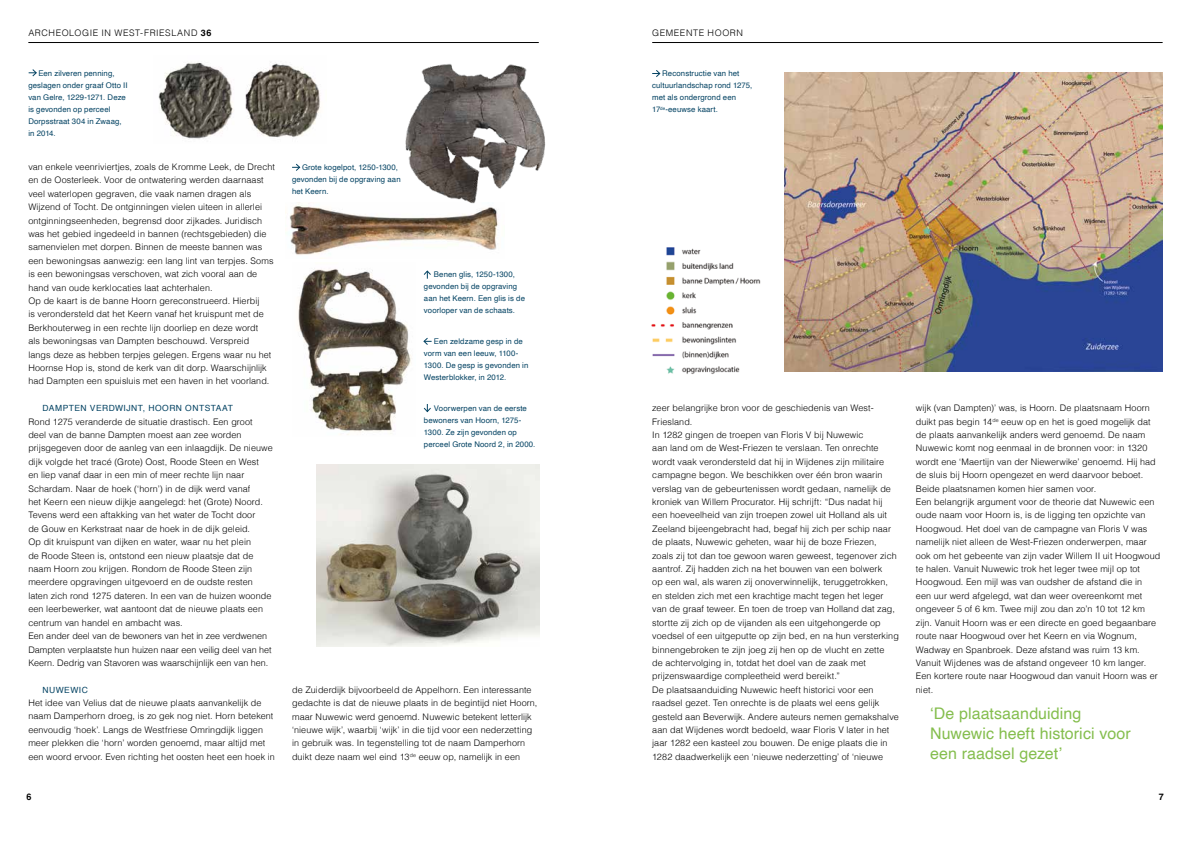
<style>
.page{position:relative;width:1191px;height:842px;background:#fff}
.page>*{position:absolute;margin:0;border:0;box-sizing:border-box;transform-origin:0 0}
.t1{font:16px/20px "Helvetica";letter-spacing:.005em;color:#85be4e}
.t2{font:300 9px/13.4px "Helvetica";letter-spacing:.01em;color:#000}
.t3{font:300 9px "Helvetica";letter-spacing:.065em;color:#000}
.t4{font:300 9px "Helvetica";letter-spacing:.07em;color:#000}
.t5{font:700 9px "Helvetica";color:#000}
.t6{font:8.5px "Helvetica";letter-spacing:.055em;color:#044363}
.t7{font:7.8px/12px "Helvetica";letter-spacing:.015em;color:#044363}
.s1{font-weight:700}
</style>
<div class="page">
<hr style="left:652px;top:42px;width:510px;height:1px;background:#000">
<hr style="left:28px;top:42px;width:511px;height:1px;background:#000">
<img style="left:158px;top:62px;width:163px;height:77px">
<img style="left:290px;top:202px;width:208px;height:53px">
<img style="left:317px;top:465px;width:222px;height:181px">
<img style="left:298px;top:268px;width:114px;height:167px">
<img style="left:784px;top:73px;width:378px;height:298px">
<img style="left:399px;top:64px;width:147px;height:151px">
<img style="left:651px;top:247px;width:110px;height:127px">
<svg style="left:652px;top:70px;width:8px;height:7px"></svg>
<svg style="left:29px;top:69px;width:8px;height:8px"></svg>
<svg style="left:292px;top:163px;width:8px;height:8px"></svg>
<svg style="left:423px;top:270px;width:8px;height:9px"></svg>
<svg style="left:423px;top:337px;width:8px;height:8px"></svg>
<svg style="left:423px;top:404px;width:8px;height:8px"></svg>
<p class="t3" style="left:28px;top:25px;width:185px">ARCHEOLOGIE IN WEST-FRIESLAND <span class="s1">36</span></p>
<p class="t4" style="left:652px;top:25px;width:92px">GEMEENTE HOORN</p>
<p class="t7" style="left:28px;top:68px;width:101px;text-indent:10px">Een zilveren penning, geslagen onder graaf Otto II van Gelre, 1229-1271. Deze is gevonden op perceel<br>Dorpsstraat 304 in Zwaag, in 2014.</p>
<p class="t2" style="left:28px;top:159px;width:248px">van enkele veenriviertjes, zoals de Kromme Leek, de Drecht en de Oosterleek. Voor de ontwatering werden daarnaast veel waterlopen gegraven, die vaak namen dragen als Wijzend of Tocht. De ontginningen vielen uiteen in allerlei ontginningseenheden, begrensd door zijkades. Juridisch was het gebied ingedeeld in bannen (rechtsgebieden) die samenvielen met dorpen. Binnen de meeste bannen was een bewoningsas aanwezig: een lang lint van terpjes. Soms is een bewoningsas verschoven, wat zich vooral aan de hand van oude kerklocaties laat achterhalen.<br>Op de kaart is de banne Hoorn gereconstrueerd. Hierbij<br>is verondersteld dat het Keern vanaf het kruispunt met de Berkhouterweg in een rechte lijn doorliep en deze wordt<br>als bewoningsas van Dampten beschouwd. Verspreid<br>langs deze as hebben terpjes gelegen. Ergens waar nu het Hoornse Hop is, stond de kerk van dit dorp. Waarschijnlijk had Dampten een spuisluis met een haven in het voorland.</p>
<p class="t6" style="left:43px;top:402px;width:192px">DAMPTEN VERDWIJNT, HOORN ONTSTAAT</p>
<p class="t2" style="left:28px;top:414px;width:246px">Rond 1275 veranderde de situatie drastisch. Een groot<br>deel van de banne Dampten moest aan zee worden prijsgegeven door de aanleg van een inlaagdijk. De nieuwe dijk volgde het tracé (Grote) Oost, Roode Steen en West<br>en liep vanaf daar in een min of meer rechte lijn naar Schardam. Naar de hoek (‘horn’) in de dijk werd vanaf<br>het Keern een nieuw dijkje aangelegd: het (Grote) Noord.<br>Tevens werd een aftakking van het water de Tocht door<br>de Gouw en Kerkstraat naar de hoek in de dijk geleid.<br>Op dit kruispunt van dijken en water, waar nu het plein<br>de Roode Steen is, ontstond een nieuw plaatsje dat de naam Hoorn zou krijgen. Rondom de Roode Steen zijn meerdere opgravingen uitgevoerd en de oudste resten laten zich rond 1275 dateren. In een van de huizen woonde een leerbewerker, wat aantoont dat de nieuwe plaats een centrum van handel en ambacht was.<br>Een ander deel van de bewoners van het in zee verdwenen Dampten verplaatste hun huizen naar een veilig deel van het Keern. Dedrig van Stavoren was waarschijnlijk een van hen.</p>
<p class="t6" style="left:43px;top:683px;width:47px">NUWEWIC</p>
<p class="t2" style="left:28px;top:695px;width:248px">Het idee van Velius dat de nieuwe plaats aanvankelijk de naam Damperhorn droeg, is zo gek nog niet. Horn betekent eenvoudig ‘hoek’. Langs de Westfriese Omringdijk liggen meer plekken die ‘horn’ worden genoemd, maar altijd met een woord ervoor. Even richting het oosten heet een hoek in</p>
<p class="t7" style="left:292px;top:161px;width:110px;text-indent:10px">Grote kogelpot, 1250-1300, gevonden bij de opgraving aan het Keern.</p>
<p class="t7" style="left:424px;top:269px;width:103px;text-indent:10px">Benen glis, 1250-1300, gevonden bij de opgraving aan het Keern. Een glis is de voorloper van de schaats.</p>
<p class="t7" style="left:424px;top:336px;width:106px;text-indent:10px">Een zeldzame gesp in de vorm van een leeuw, 1100-<br>1300. De gesp is gevonden in<br>Westerblokker, in 2012.</p>
<p class="t7" style="left:424px;top:403px;width:113px;text-indent:10px">Voorwerpen van de eerste bewoners van Hoorn, 1275-<br>1300. Ze zijn gevonden op perceel Grote Noord 2, in 2000.</p>
<p class="t2" style="left:292px;top:682px;width:247px">de Zuiderdijk bijvoorbeeld de Appelhorn. Een interessante gedachte is dat de nieuwe plaats in de begintijd niet Hoorn, maar Nuwewic werd genoemd. Nuwewic betekent letterlijk ‘nieuwe wijk’, waarbij ‘wijk’ in die tijd voor een nederzetting in gebruik was. In tegenstelling tot de naam Damperhorn duikt deze naam wel eind 13<sup>de</sup> eeuw op, namelijk in een</p>
<p class="t7" style="left:652px;top:68px;width:102px;text-indent:10px">Reconstructie van het cultuurlandschap rond 1275, met als ondergrond een<br>17<sup>de</sup>-eeuwse kaart.</p>
<p class="t2" style="left:652px;top:401px;width:248px">zeer belangrijke bron voor de geschiedenis van West-Friesland.<br>In 1282 gingen de troepen van Floris V bij Nuwewic<br>aan land om de West-Friezen te verslaan. Ten onrechte wordt vaak verondersteld dat hij in Wijdenes zijn militaire campagne begon. We beschikken over één bron waarin verslag van de gebeurtenissen wordt gedaan, namelijk de kroniek van Willem Procurator. Hij schrijft: “Dus nadat hij een hoeveelheid van zijn troepen zowel uit Holland als uit Zeeland bijeengebracht had, begaf hij zich per schip naar de plaats, Nuwewic geheten, waar hij de boze Friezen, zoals zij tot dan toe gewoon waren geweest, tegenover zich aantrof. Zij hadden zich na het bouwen van een bolwerk<br>op een wal, als waren zij onoverwinnelijk, teruggetrokken, en stelden zich met een krachtige macht tegen het leger van de graaf teweer. En toen de troep van Holland dat zag, stortte zij zich op de vijanden als een uitgehongerde op voedsel of een uitgeputte op zijn bed, en na hun versterking binnengebroken te zijn joeg zij hen op de vlucht en zette<br>de achtervolging in, totdat het doel van de zaak met prijzenswaardige compleetheid werd bereikt.”<br>De plaatsaanduiding Nuwewic heeft historici voor een raadsel gezet. Ten onrechte is de plaats wel eens gelijk gesteld aan Beverwijk. Andere auteurs nemen gemakshalve aan dat Wijdenes wordt bedoeld, waar Floris V later in het jaar 1282 een kasteel zou bouwen. De enige plaats die in 1282 daadwerkelijk een ‘nieuwe nederzetting’ of ‘nieuwe</p>
<p class="t2" style="left:916px;top:401px;width:246px">wijk (van Dampten)’ was, is Hoorn. De plaatsnaam Hoorn duikt pas begin 14<sup>de</sup> eeuw op en het is goed mogelijk dat de plaats aanvankelijk anders werd genoemd. De naam Nuwewic komt nog eenmaal in de bronnen voor: in 1320 wordt ene ‘Maertijn van der Niewerwike’ genoemd. Hij had de sluis bij Hoorn opengezet en werd daarvoor beboet.<br>Beide plaatsnamen komen hier samen voor.<br>Een belangrijk argument voor de theorie dat Nuwewic een oude naam voor Hoorn is, is de ligging ten opzichte van Hoogwoud. Het doel van de campagne van Floris V was namelijk niet alleen de West-Friezen onderwerpen, maar ook om het gebeente van zijn vader Willem II uit Hoogwoud te halen. Vanuit Nuwewic trok het leger twee mijl op tot Hoogwoud. Een mijl was van oudsher de afstand die in<br>een uur werd afgelegd, wat dan weer overeenkomt met ongeveer 5 of 6 km. Twee mijl zou dan zo’n 10 tot 12 km zijn. Vanuit Hoorn was er een directe en goed begaanbare route naar Hoogwoud over het Keern en via Wognum, Wadway en Spanbroek. Deze afstand was ruim 13 km.<br>Vanuit Wijdenes was de afstand ongeveer 10 km langer.<br>Een kortere route naar Hoogwoud dan vanuit Hoorn was er niet.</p>
<h1 class="t1" style="left:930px;top:704px;width:202px">‘De plaatsaanduiding<br>Nuwewic heeft historici voor een raadsel gezet’</h1>
<p class="t5" style="left:26px;top:791px;width:7px">6</p>
<p class="t5" style="left:1158px;top:791px;width:7px">7</p>
</div>
